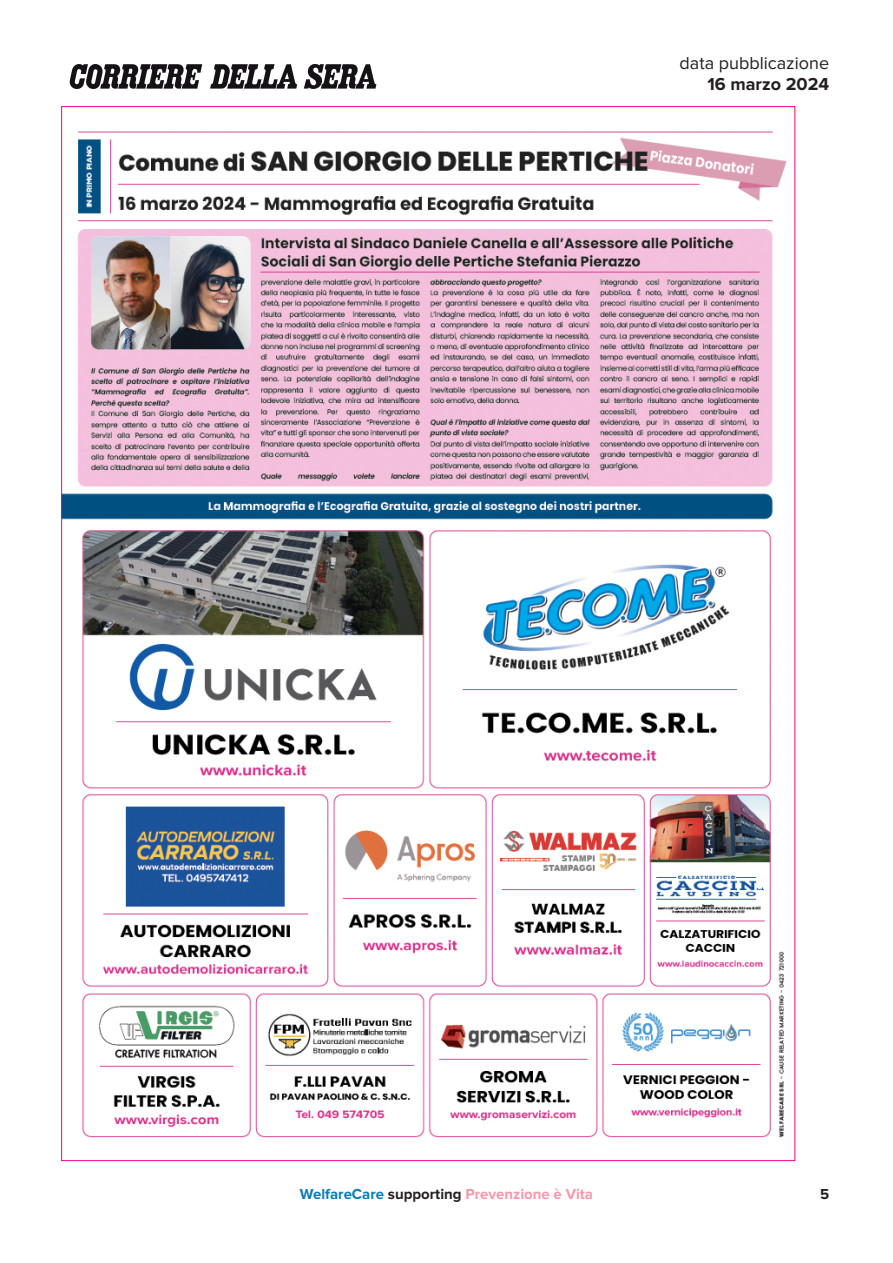
<style>
.page{position:relative;width:893px;height:1263px;background:#fff}
.page>*{position:absolute;margin:0;border:0;box-sizing:border-box;transform-origin:0 0}
.t1{font:18px "Proxima Nova";color:#231f20}
.t2{font:700 18px "Proxima Nova";color:#231f20}
.t3{font:700 15px "Proxima Nova";color:#f598aa}
.t4{font:700 15px "Proxima Nova";color:#231f20}
.s1{color:#0b7bb5}
.s2{color:#231f20}
</style>
<div class="page">
<img style="left:63px;top:131px;width:724px;height:1007px">
<img style="left:69px;top:65px;width:308px;height:23px">
<p class="t1" style="left:680px;top:52px;width:151px">data pubblicazione</p>
<p class="t2" style="left:708px;top:74px;width:123px">16 marzo 2024</p>
<p class="t3" style="left:300px;top:1185px;width:295px"><span class="s1">WelfareCare</span> <span class="s2">supporting</span> Prevenzione è Vita</p>
<p class="t4" style="left:820px;top:1185px;width:11px">5</p>
</div>
